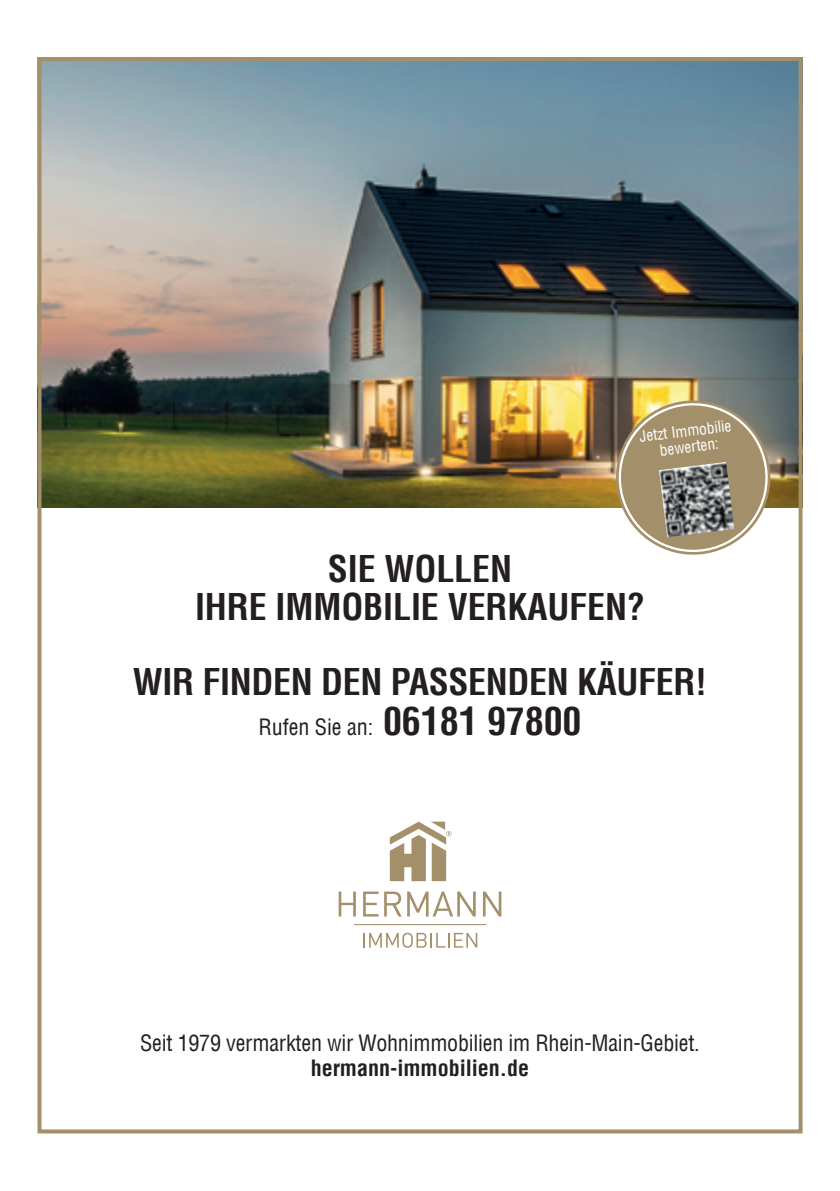
<style>
.page{position:relative;width:840px;height:1191px;background:#fff}
.page>*{position:absolute;margin:0;border:0;box-sizing:border-box;transform-origin:0 0}
.t1{font:700 condensed 36px/38px "Helvetica LT";letter-spacing:-.005em;color:#231f20;text-align:center}
.t2{font:condensed 22px "Helvetica LT";letter-spacing:-.01em;color:#231f20}
.t3{font:700 condensed 22px "Helvetica LT";color:#231f20}
.t4{font:condensed 15.4px/16px "Helvetica LT";color:#fff;text-align:center}
.s1{font-weight:700;font-size:38px}
</style>
<div class="page">
<img style="left:42px;top:62px;width:755px;height:445px">
<div style="left:37px;top:57px;width:765px;height:1076px;border:4px solid #a3906b"></div>
<svg style="left:606px;top:391px;width:173px;height:164px"></svg>
<img style="left:658px;top:462px;width:75px;height:75px">
<svg style="left:338px;top:891px;width:17px;height:25px"></svg>
<svg style="left:363px;top:891px;width:15px;height:25px"></svg>
<svg style="left:384px;top:891px;width:17px;height:25px"></svg>
<svg style="left:407px;top:891px;width:68px;height:25px"></svg>
<svg style="left:483px;top:891px;width:18px;height:25px"></svg>
<svg style="left:363px;top:932px;width:114px;height:15px"></svg>
<svg style="left:389px;top:821px;width:62px;height:60px"></svg>
<hr style="left:354px;top:924px;width:132px;height:1px;background:#a4906b">
<p class="t4" style="left:638px;top:428px;width:94px;rotate:-7deg">Jetzt Immobilie bewerten:</p>
<h1 class="t1" style="left:195px;top:549px;width:451px">SIE WOLLEN<br>IHRE IMMOBILIE VERKAUFEN?</h1>
<h1 class="t1" style="left:133px;top:662px;width:575px">WIR FINDEN DEN PASSENDEN KÄUFER!</h1>
<p class="t2" style="left:258px;top:713px;width:324px">Rufen Sie an: <span class="s1">06181 97800</span></p>
<p class="t2" style="left:140px;top:1028px;width:560px">Seit 1979 vermarkten wir Wohnimmobilien im Rhein-Main-Gebiet.</p>
<p class="t3" style="left:310px;top:1054px;width:220px">hermann-immobilien.de</p>
</div>
